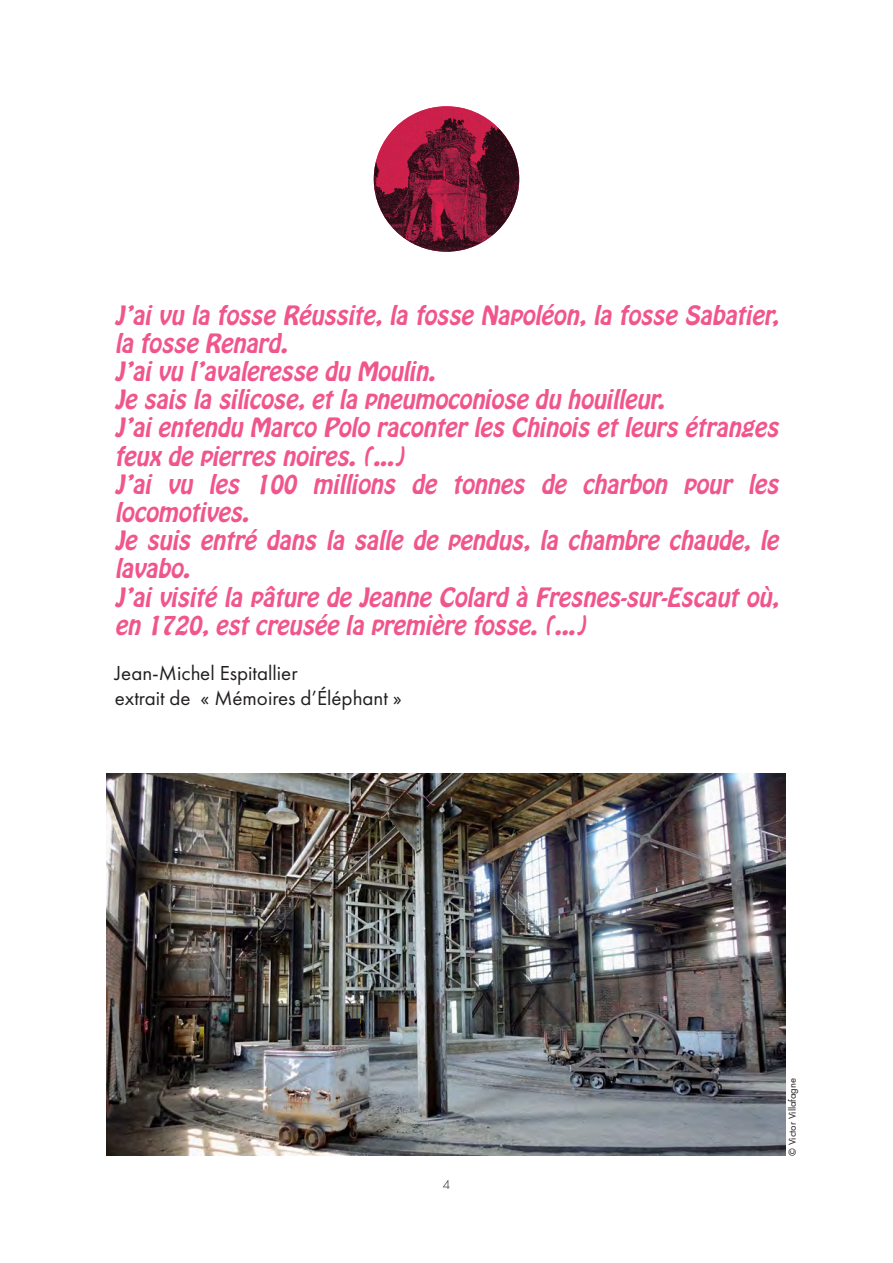
<style>
.page{position:relative;width:893px;height:1263px;background:#fff}
.page>*{position:absolute;margin:0;border:0;box-sizing:border-box;transform-origin:0 0}
.t1{font:italic 23.55px/28.2px "Hobo Std";color:#f0558c}
.t2{font:21px "Futura PT";color:#231f20}
.t3{font:300 13.5px "Futura PT";color:#231f20}
.t4{font:10.5px "Futura PT";color:#231f20}
</style>
<div class="page">
<svg style="left:374px;top:106px;width:145px;height:146px;background:#791832"></svg>
<img style="left:106px;top:774px;width:679px;height:381px">
<p class="t1" style="left:115px;top:301px;width:671px">J’ai vu la fosse Réussite, la fosse Napoléon, la fosse Sabatier, la fosse Renard.</p>
<p class="t1" style="left:115px;top:358px;width:327px">J’aivu l’avaleresse du Moulin.</p>
<p class="t1" style="left:115px;top:386px;width:557px">Je sais la silicose,etla pneumoconiose du houilleur.</p>
<p class="t1" style="left:115px;top:414px;width:671px">J’aientendu Marco Polo raconterles Chinois etleurs étranges feux de pierres noires.(...)</p>
<p class="t1" style="left:115px;top:470px;width:671px">J’ai vu les 100 millions de tonnes de charbon pour les locomotives.</p>
<p class="t1" style="left:115px;top:527px;width:671px">Je suis entré dans la salle de pendus, la chambre chaude, le lavabo.</p>
<p class="t1" style="left:115px;top:583px;width:671px">J’ai visité la pâture de Jeanne Colard à Fresnes-sur-Escaut où, en 1720,estcreusée la première fosse.(...)</p>
<p class="t2" style="left:115px;top:660px;width:184px">Jean-Michel Espitallier</p>
<p class="t2" style="left:115px;top:685px;width:289px">extrait de « Mémoires d’Éléphant »</p>
<p class="t3" style="left:443px;top:1177px;width:9px">4</p>
<p class="t4" style="left:786px;top:1155px;width:79px;rotate:-90deg">© Victor Villafagne</p>
</div>
